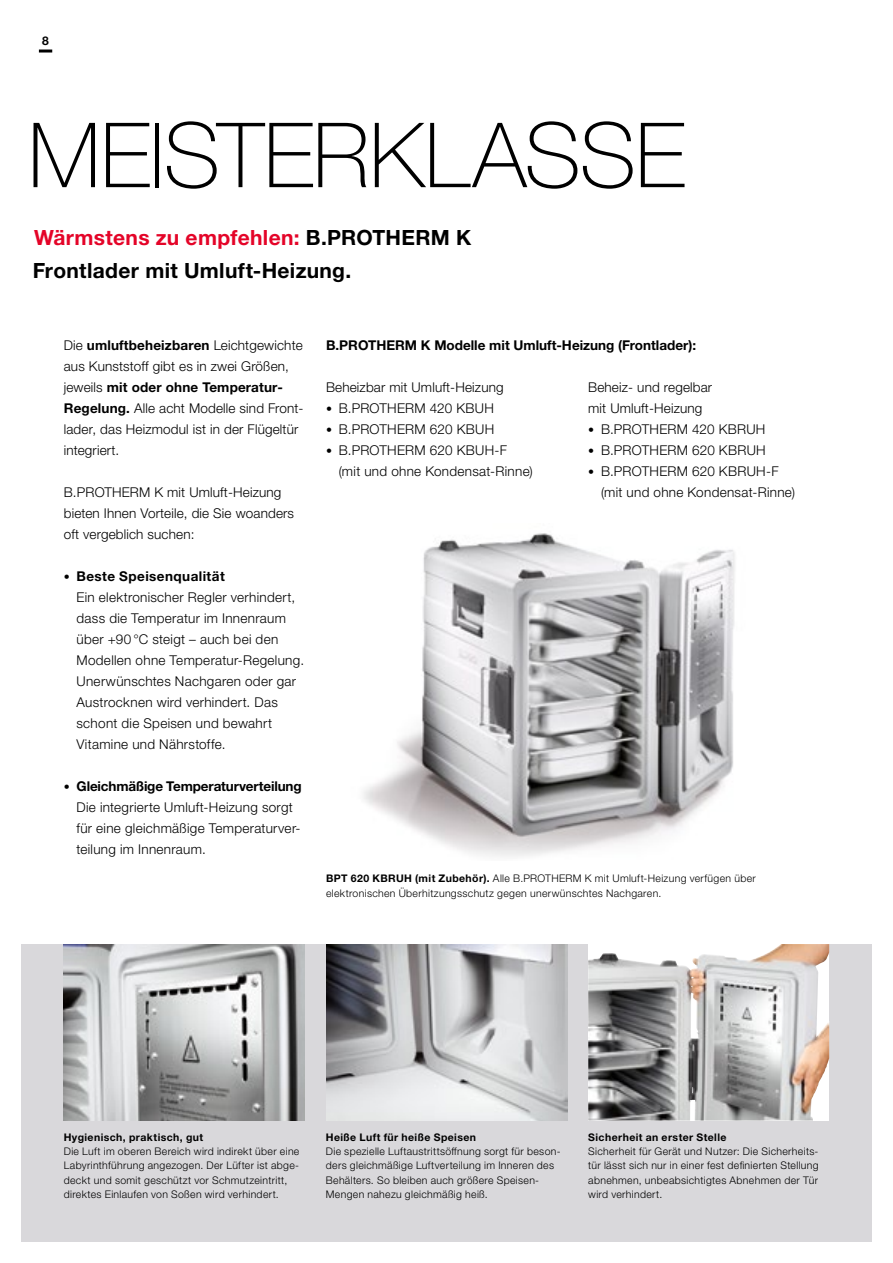
<style>
.page{position:relative;width:893px;height:1263px;background:#fff}
.page>*{position:absolute;margin:0;border:0;box-sizing:border-box;transform-origin:0 0}
.t1{font:100 90px "Helvetica Neue LTW1 G";letter-spacing:-.01em;color:#000}
.t2{font:700 21px/33px "Helvetica Neue LTW1 G";letter-spacing:.015em;color:#000}
.t3{font:300 13.5px/21px "Helvetica Neue LTW1 G";letter-spacing:.02em;color:#000}
.t4{font:700 13.5px "Helvetica Neue LTW1 G";color:#000}
.t5{font:700 12px "Helvetica Neue LTW1 G";color:#000}
.t6{font:300 10.5px/14.2px "Helvetica Neue LTW1 G";letter-spacing:.03em;color:#000}
.t7{font:700 10.5px "Helvetica Neue LTW1 G";letter-spacing:.04em;color:#000}
.s1{color:#e40428}
.s2{font-weight:700}
.s3{font-size:12px}
</style>
<div class="page">
<div style="left:21px;top:944px;width:851px;height:298px;background:#d9d8db"></div>
<img style="left:363px;top:533px;width:372px;height:324px">
<img style="left:64px;top:944px;width:241px;height:176px">
<img style="left:588px;top:944px;width:241px;height:176px">
<img style="left:326px;top:944px;width:241px;height:176px">
<svg style="left:39px;top:50px;width:13px;height:3px"></svg>
<p class="t5" style="left:42px;top:33px;width:8px">8</p>
<h1 class="t1" style="left:28px;top:102px;width:659px">MEISTERKLASSE</h1>
<h2 class="t2" style="left:33px;top:220px;width:440px"><span class="s1">Wärmstens zu empfehlen:</span> B.PROTHERM K<br>Frontlader mit Umluft-Heizung.</h2>
<p class="t3" style="left:64px;top:334px;width:241px">Die <span class="s2">umluftbeheizbaren</span> Leichtgewichte aus Kunststoff gibt es in zwei Größen, jeweils <span class="s2">mit oder ohne Temperatur-Regelung.</span> Alle acht Modelle sind Front&shy;lader, das Heizmodul ist in der Flügeltür integriert.</p>
<p class="t3" style="left:64px;top:481px;width:232px">B.PROTHERM K mit Umluft-Heizung bieten Ihnen Vorteile, die Sie woanders oft vergeblich suchen:</p>
<p class="t3" style="left:77px;top:565px;width:229px;text-indent:-13px"><span class="s3">•</span> <span class="s2">Beste Speisenqualität<br></span>Ein elektronischer Regler verhindert, dass die Temperatur im Innenraum über +90 °C steigt – auch bei den<br>Modellen ohne Temperatur-Regelung.<br>Unerwünschtes Nachgaren oder gar<br>Austrocknen wird verhindert. Das schont die Speisen und bewahrt<br>Vitamine und Nährstoffe.</p>
<p class="t3" style="left:77px;top:775px;width:227px;text-indent:-13px"><span class="s3">•</span> <span class="s2">Gleichmäßige Temperaturverteilung </span>Die integrierte Umluft-Heizung sorgt für eine gleichmäßige Temperaturver&shy;teilung im Innenraum.</p>
<p class="t4" style="left:326px;top:337px;width:372px">B.PROTHERM K Modelle mit Umluft-Heizung (Frontlader):</p>
<p class="t3" style="left:326px;top:376px;width:179px">Beheizbar mit Umluft-Heizung</p>
<p class="t3" style="left:326px;top:397px;width:169px"><span class="s3">•</span> B.PROTHERM 420 KBUH</p>
<p class="t3" style="left:326px;top:418px;width:170px"><span class="s3">•</span> B.PROTHERM 620 KBUH</p>
<p class="t3" style="left:339px;top:439px;width:196px;text-indent:-13px"><span class="s3">•</span> B.PROTHERM 620 KBUH-F<br>(mit und ohne Kondensat-Rinne)</p>
<p class="t3" style="left:588px;top:376px;width:125px">Beheiz- und regelbar mit Umluft-Heizung</p>
<p class="t3" style="left:588px;top:418px;width:179px"><span class="s3">•</span> B.PROTHERM 420 KBRUH</p>
<p class="t3" style="left:588px;top:439px;width:179px"><span class="s3">•</span> B.PROTHERM 620 KBRUH</p>
<p class="t3" style="left:601px;top:460px;width:196px;text-indent:-13px"><span class="s3">•</span> B.PROTHERM 620 KBRUH-F (mit und ohne Kondensat-Rinne)</p>
<p class="t6" style="left:326px;top:871px;width:431px"><span class="s2">BPT 620 KBRUH (mit Zubehör).</span> Alle B.PROTHERM K mit Umluft-Heizung verfügen über elektronischen Überhitzungsschutz gegen unerwünschtes Nachgaren.</p>
<p class="t7" style="left:64px;top:1130px;width:141px">Hygienisch, praktisch, gut</p>
<p class="t6" style="left:64px;top:1144px;width:237px">Die Luft im oberen Bereich wird indirekt über eine Labyrinthführung angezogen. Der Lüfter ist abge&shy;deckt und somit geschützt vor Schmutzeintritt, direktes Einlaufen von Soßen wird verhindert.</p>
<p class="t7" style="left:326px;top:1130px;width:152px">Heiße Luft für heiße Speisen</p>
<p class="t6" style="left:326px;top:1144px;width:236px">Die spezielle Luftaustrittsöffnung sorgt für beson&shy;ders gleichmäßige Luftverteilung im Inneren des Behälters. So bleiben auch größere Speisen-Mengen nahezu gleichmäßig heiß.</p>
<p class="t7" style="left:588px;top:1130px;width:140px">Sicherheit an erster Stelle</p>
<p class="t6" style="left:588px;top:1144px;width:232px;text-align:justify">Sicherheit für Gerät und Nutzer: Die Sicherheits&shy;tür lässt sich nur in einer fest definierten Stellung abnehmen, unbeabsichtigtes Abnehmen der Tür wird verhindert.</p>
</div>
